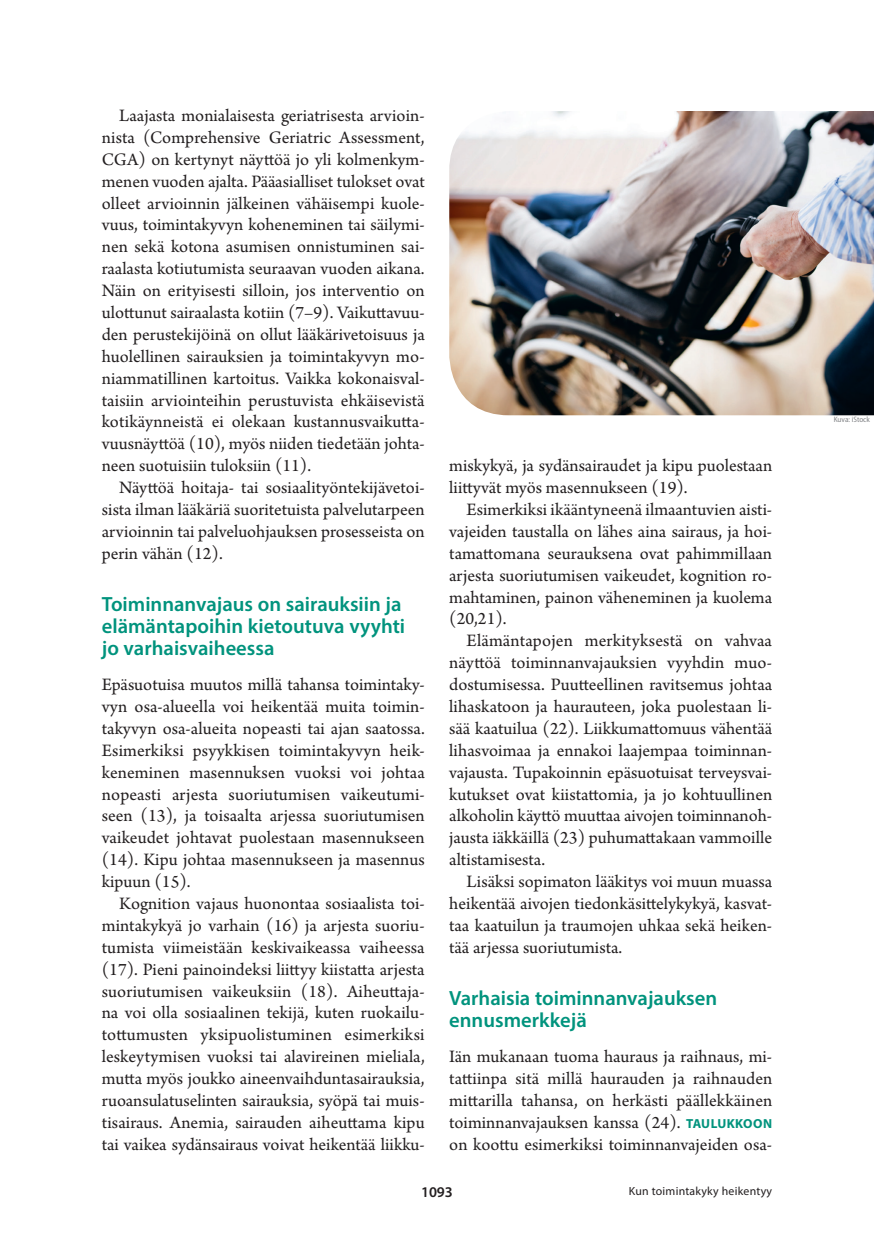
<style>
.page{position:relative;width:874px;height:1241px;background:#fff}
.page>*{position:absolute;margin:0;border:0;box-sizing:border-box;transform-origin:0 0}
.v1_teema{font:600 20.65px/21.9px "Myriad Pro";color:#00937d}
.l_ei_sis{font:18.38px/21.9px "Arno Pro";color:#231f20;text-align:justify}
.t1{font:600 14.88px "Myriad Pro";color:#231f20}
.Ala{font:11.9px "Myriad Pro";letter-spacing:.02em;color:#231f20}
.Ajankohtaista_lääkär{font:semi-condensed 7.88px "Myriad Pro";color:#808285}
.s1{font-family:"Myriad Pro";font-weight:700;font-size:13.12px;color:#00937d}
</style>
<div class="page">
<img style="left:449px;top:111px;width:424px;height:304px">
<p class="l_ei_sis" style="left:102px;top:105px;width:324px;text-indent:17px">Laajasta monialaisesta geriatrisesta arvioin&shy;nista (Comprehensive Geriatric Assessment, CGA) on kertynyt näyttöä jo yli kolmenkym&shy;menen vuoden ajalta. Pääasialliset tulokset ovat olleet arvioinnin jälkeinen vähäisempi kuole&shy;vuus, toimintakyvyn koheneminen tai säilymi&shy;nen sekä kotona asumisen onnistuminen sai&shy;raalasta kotiutumista seuraavan vuoden aikana.<br>Näin on erityisesti silloin, jos interventio on ulottunut sairaalasta kotiin (7–9). Vaikuttavuu&shy;den perustekijöinä on ollut lääkärivetoisuus ja huolellinen sairauksien ja toimintakyvyn mo&shy;niammatillinen kartoitus. Vaikka kokonaisval&shy;taisiin arviointeihin perustuvista ehkäisevistä kotikäynneistä ei olekaan kustannusvaikutta&shy;vuusnäyttöä (10), myös niiden tiedetään johta&shy;neen suotuisiin tuloksiin (11).</p>
<p class="l_ei_sis" style="left:102px;top:477px;width:324px;text-indent:17px">Näyttöä hoitaja- tai sosiaalityöntekijävetoi&shy;sista ilman lääkäriä suoritetuista palvelutarpeen arvioinnin tai palveluohjauksen prosesseista on perin vähän (12).</p>
<p class="v1_teema" style="left:102px;top:592px;width:305px">Toiminnanvajaus on sairauksiin ja elämäntapoihin kietoutuva vyyhti jo varhaisvaiheessa</p>
<p class="l_ei_sis" style="left:102px;top:674px;width:324px">Epäsuotuisa muutos millä tahansa toimintaky&shy;vyn osa-alueella voi heikentää muita toimin&shy;takyvyn osa-alueita nopeasti tai ajan saatossa.<br>Esimerkiksi psyykkisen toimintakyvyn heik&shy;keneminen masennuksen vuoksi voi johtaa nopeasti arjesta suoriutumisen vaikeutumi&shy;seen (13), ja toisaalta arjessa suoriutumisen vaikeudet johtavat puolestaan masennukseen (14). Kipu johtaa masennukseen ja masennus kipuun (15).</p>
<p class="l_ei_sis" style="left:102px;top:893px;width:324px;text-indent:17px">Kognition vajaus huonontaa sosiaalista toi&shy;mintakykyä jo varhain (16) ja arjesta suoriu&shy;tumista viimeistään keskivaikeassa vaiheessa (17). Pieni painoindeksi liittyy kiistatta arjesta suoriutumisen vaikeuksiin (18). Aiheuttaja&shy;na voi olla sosiaalinen tekijä, kuten ruokailu&shy;tottumusten yksipuolistuminen esimerkiksi leskeytymisen vuoksi tai alavireinen mieliala, mutta myös joukko aineenvaihduntasairauksia, ruoansulatuselinten sairauksia, syöpä tai muis&shy;tisairaus. Anemia, sairauden aiheuttama kipu tai vaikea sydänsairaus voivat heikentää liikku-</p>
<p class="l_ei_sis" style="left:449px;top:455px;width:324px">miskykyä, ja sydänsairaudet ja kipu puolestaan liittyvät myös masennukseen (19).</p>
<p class="l_ei_sis" style="left:449px;top:499px;width:324px;text-indent:17px">Esimerkiksi ikääntyneenä ilmaantuvien aisti&shy;vajeiden taustalla on lähes aina sairaus, ja hoi&shy;tamattomana seurauksena ovat pahimmillaan arjesta suoriutumisen vaikeudet, kognition ro&shy;mahtaminen, painon väheneminen ja kuolema (20,21).</p>
<p class="l_ei_sis" style="left:449px;top:630px;width:324px;text-indent:17px">Elämäntapojen merkityksestä on vahvaa näyttöä toiminnanvajauksien vyyhdin muo&shy;dostumisessa. Puutteellinen ravitsemus johtaa lihaskatoon ja haurauteen, joka puolestaan li&shy;sää kaatuilua (22). Liikkumattomuus vähentää lihasvoimaa ja ennakoi laajempaa toiminnan&shy;vajausta. Tupakoinnin epäsuotuisat terveysvai&shy;kutukset ovat kiistattomia, ja jo kohtuullinen alkoholin käyttö muuttaa aivojen toiminnanoh&shy;jausta iäkkäillä (23) puhumattakaan vammoille altistamisesta.</p>
<p class="l_ei_sis" style="left:449px;top:871px;width:324px;text-indent:17px">Lisäksi sopimaton lääkitys voi muun muassa heikentää aivojen tiedonkäsittelykykyä, kasvat&shy;taa kaatuilun ja traumojen uhkaa sekä heiken&shy;tää arjessa suoriutumista.</p>
<p class="v1_teema" style="left:449px;top:986px;width:269px">Varhaisia toiminnanvajauksen ennusmerkkejä</p>
<p class="l_ei_sis" style="left:449px;top:1046px;width:324px">Iän mukanaan tuoma hauraus ja raihnaus, mi&shy;tattiinpa sitä millä haurauden ja raihnauden mittarilla tahansa, on herkästi päällekkäinen toiminnanvajauksen kanssa (24). <span class="s1">TAULUKKOON </span>on koottu esimerkiksi toiminnanvajeiden osa-</p>
<p class="Ala" style="left:628px;top:1183px;width:145px">Kun toimintakyky heikentyy</p>
<p class="t1" style="left:421px;top:1182px;width:33px">1093</p>
<p class="Ajankohtaista_lääkär" style="left:833px;top:415px;width:38px">Kuva: iStock</p>
</div>
